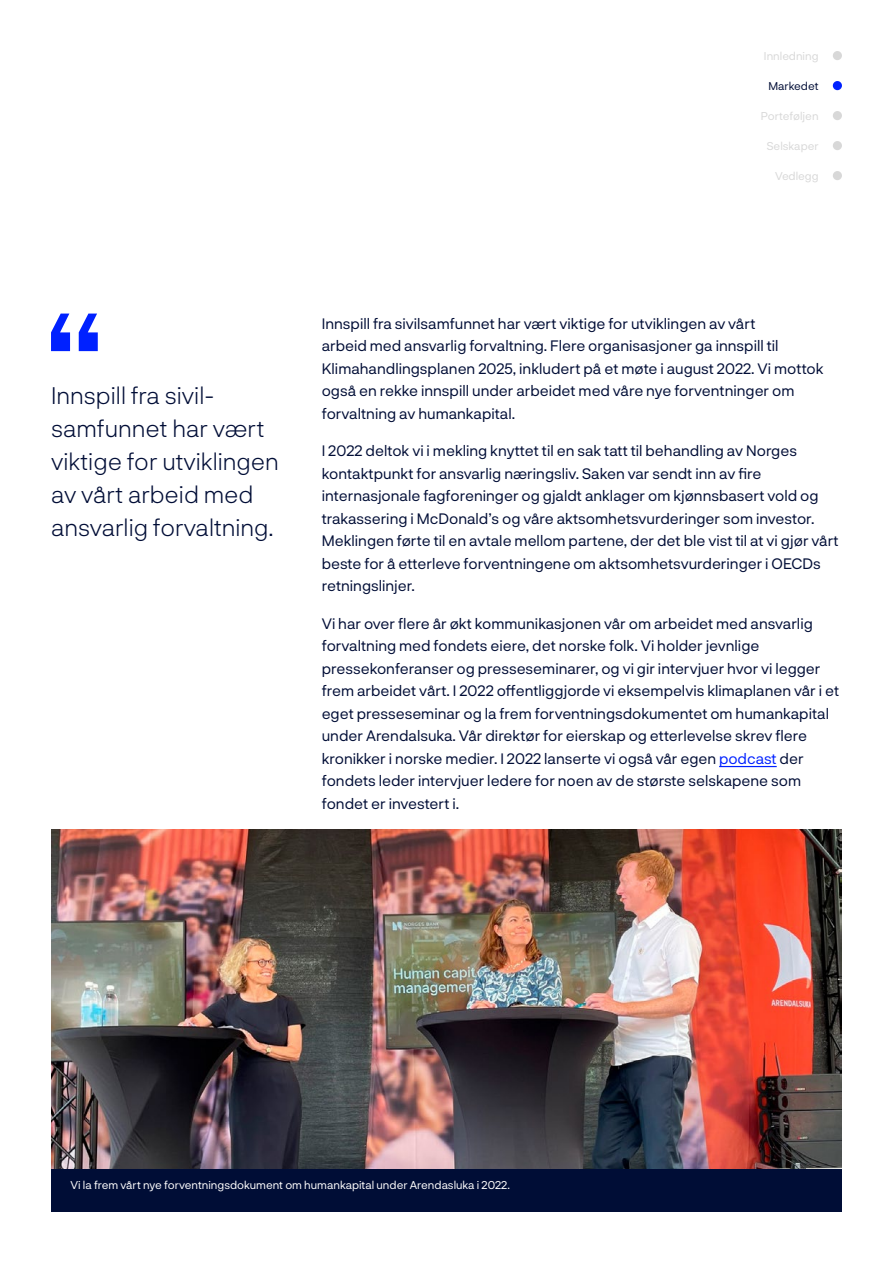
<style>
.page{position:relative;width:893px;height:1263px;background:#fff}
.page>*{position:absolute;margin:0;border:0;box-sizing:border-box;transform-origin:0 0}
.t1{font:300 24px/33px "Neurial Grotesk";color:#000d36}
.Brødtekst{font:15px/22.5px "Neurial Grotesk";color:#000d36}
.Liten_brødtekst_7_5{font:11.25px "Neurial Grotesk";color:#fff}
.t2{font:11.25px "Neurial Grotesk";color:#d8d8d8}
.t3{font:11.25px "Neurial Grotesk";color:#000d36}
.s1{color:#0021ff}
</style>
<div class="page">
<hr style="left:719px;top:766px;width:58px;height:1px;background:#0021ff">
<svg style="left:51px;top:314px;width:47px;height:37px"></svg>
<div style="left:51px;top:1161px;width:791px;height:50px;background:#000d36"></div>
<img style="left:51px;top:830px;width:791px;height:339px">
<div style="left:833px;top:51px;width:9px;height:9px;background:#d8d8d8;border-radius:50%"></div>
<div style="left:833px;top:81px;width:9px;height:9px;background:#0021ff;border-radius:50%"></div>
<div style="left:833px;top:111px;width:9px;height:9px;background:#d8d8d8;border-radius:50%"></div>
<div style="left:833px;top:141px;width:9px;height:9px;background:#d8d8d8;border-radius:50%"></div>
<div style="left:833px;top:171px;width:9px;height:9px;background:#d8d8d8;border-radius:50%"></div>
<p class="t2" style="left:764px;top:48px;width:56px">Innledning</p>
<p class="t3" style="left:768px;top:78px;width:52px">Markedet</p>
<p class="t2" style="left:761px;top:108px;width:59px">Porteføljen</p>
<p class="t2" style="left:767px;top:138px;width:53px">Selskaper</p>
<p class="t2" style="left:775px;top:168px;width:45px">Vedlegg</p>
<h1 class="t1" style="left:51px;top:377px;width:229px">Innspill fra sivil&shy;samfunnet har vært viktige for utviklingen av vårt arbeid med ansvarlig forvaltning.</h1>
<p class="Brødtekst" style="left:322px;top:311px;width:503px">Innspill fra sivilsamfunnet har vært viktige for utviklingen av vårt<br>arbeid med ansvarlig forvaltning. Flere organisasjoner ga innspill til Klimahandlingsplanen 2025, inkludert på et møte i august 2022. Vi mottok også en rekke innspill under arbeidet med våre nye forventninger om forvaltning av humankapital.</p>
<p class="Brødtekst" style="left:322px;top:439px;width:518px">I 2022 deltok vi i mekling knyttet til en sak tatt til behandling av Norges kontaktpunkt for ansvarlig næringsliv. Saken var sendt inn av fire internasjonale fagforeninger og gjaldt anklager om kjønnsbasert vold og trakassering i McDonald’s og våre aktsomhetsvurderinger som investor.<br>Meklingen førte til en avtale mellom partene, der det ble vist til at vi gjør vårt beste for å etterleve forventningene om aktsomhetsvurderinger i OECDs retningslinjer.</p>
<p class="Brødtekst" style="left:322px;top:611px;width:519px">Vi har over flere år økt kommunikasjonen vår om arbeidet med ansvarlig forvaltning med fondets eiere, det norske folk. Vi holder jevnlige pressekonferanser og presseseminarer, og vi gir intervjuer hvor vi legger frem arbeidet vårt. I 2022 offentliggjorde vi eksempelvis klimaplanen vår i et eget presseseminar og la frem forventningsdokumentet om humankapital under Arendalsuka. Vår direktør for eierskap og etterlevelse skrev flere kronikker i norske medier. I 2022 lanserte vi også vår egen <span class="s1">podcast</span> der fondets leder intervjuer ledere for noen av de største selskapene som fondet er investert i.</p>
<p class="Liten_brødtekst_7_5" style="left:71px;top:1177px;width:441px">Vi la frem vårt nye forventningsdokument om humankapital under Arendasluka i 2022.</p>
</div>
